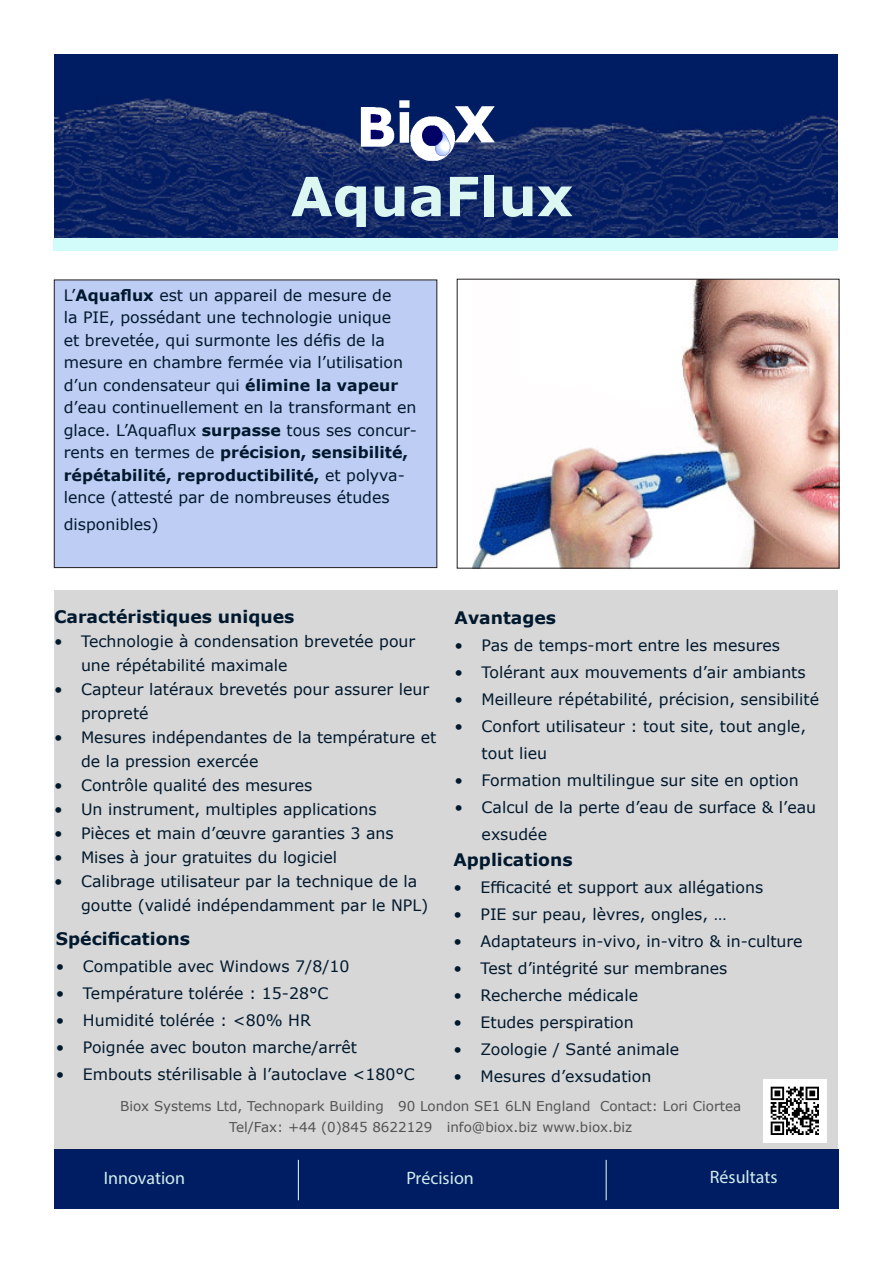
<style>
.page{position:relative;width:893px;height:1263px;background:#fff}
.page>*{position:absolute;margin:0;border:0;box-sizing:border-box;transform-origin:0 0}
.t1{font:700 54px "Verdana";color:#dcf7f2}
.t2{font:18px "Myriad Pro";color:#d3eceb}
.t3{font:700 17.25px "Verdana";color:#00192e}
.t4{font:15.75px/22.5px "Verdana";color:#00192e}
.t5{font:13.5px "Verdana";color:#535355}
.s1{font-weight:700}
</style>
<div class="page">
<div style="left:54px;top:1149px;width:785px;height:60px;background:#001d63"></div>
<hr style="left:298px;top:1160px;width:1px;height:40px;background:#e8fff5">
<hr style="left:606px;top:1160px;width:1px;height:40px;background:#e8fff5">
<img style="left:54px;top:54px;width:783px;height:184px">
<div style="left:55px;top:590px;width:783px;height:559px;background:#d8d7d7"></div>
<div style="left:53px;top:238px;width:784px;height:13px;background:#d2fcfa"></div>
<div style="left:54px;top:280px;width:383px;height:288px;background:#becdf3"></div>
<div style="left:54px;top:280px;width:383px;height:288px;border:1px solid #231f20"></div>
<img style="left:472px;top:281px;width:365px;height:285px">
<img style="left:764px;top:1080px;width:62px;height:62px">
<img style="left:336px;top:64px;width:199px;height:153px">
<p class="t1" style="left:291px;top:158px;width:284px">AquaFlux</p>
<p class="t4" style="left:64px;top:284px;width:355px">L’<span class="s1">Aquaflux</span> est un appareil de mesure de<br>la PIE, possédant une technologie unique<br>et brevetée, qui surmonte les défis de la mesure en chambre fermée via l’utilisation d’un condensateur qui <span class="s1">élimine la vapeur </span>d’eau continuellement en la transformant en glace. L’Aquaflux <span class="s1">surpasse</span> tous ses concur&shy;rents en termes de <span class="s1">précision, sensibilité, répétabilité, reproductibilité,</span> et polyva&shy;lence (attesté par de nombreuses études</p>
<p class="t4" style="left:64px;top:513px;width:96px">disponibles)</p>
<p class="t3" style="left:54px;top:604px;width:242px">Caractéristiques uniques</p>
<p class="t4" style="left:81px;top:629px;width:336px;line-height:24px;text-indent:-27px">• Technologie à condensation brevetée pour une répétabilité maximale</p>
<p class="t4" style="left:81px;top:677px;width:350px;line-height:24px;text-indent:-27px">• Capteur latéraux brevetés pour assurer leur propreté</p>
<p class="t4" style="left:81px;top:725px;width:357px;line-height:24px;text-indent:-27px">• Mesures indépendantes de la température et de la pression exercée</p>
<p class="t4" style="left:54px;top:773px;width:260px">• Contrôle qualité des mesures</p>
<p class="t4" style="left:54px;top:797px;width:324px">• Un instrument, multiples applications</p>
<p class="t4" style="left:54px;top:821px;width:341px">• Pièces et main d’œuvre garanties 3 ans</p>
<p class="t4" style="left:54px;top:845px;width:285px">• Mises à jour gratuites du logiciel</p>
<p class="t4" style="left:81px;top:869px;width:349px;line-height:24px;text-indent:-27px">• Calibrage utilisateur par la technique de la goutte (validé indépendamment par le NPL)</p>
<p class="t3" style="left:56px;top:927px;width:136px">Spécifications</p>
<p class="t4" style="left:56px;top:955px;width:295px">• Compatible avec Windows 7/8/10</p>
<p class="t4" style="left:56px;top:982px;width:274px">• Température tolérée : 15-28°C</p>
<p class="t4" style="left:56px;top:1009px;width:257px">• Humidité tolérée : &lt;80% HR</p>
<p class="t4" style="left:56px;top:1036px;width:303px">• Poignée avec bouton marche/arrêt</p>
<p class="t4" style="left:56px;top:1063px;width:360px">• Embouts stérilisable à l’autoclave &lt;180°C</p>
<p class="t3" style="left:455px;top:605px;width:103px">Avantages</p>
<p class="t4" style="left:455px;top:634px;width:327px">• Pas de temps-mort entre les mesures</p>
<p class="t4" style="left:455px;top:661px;width:353px">• Tolérant aux mouvements d’air ambiants</p>
<p class="t4" style="left:455px;top:688px;width:366px">• Meilleure répétabilité, précision, sensibilité</p>
<p class="t4" style="left:482px;top:712px;width:326px;line-height:27px;text-indent:-27px">• Confort utilisateur : tout site, tout angle, tout lieu</p>
<p class="t4" style="left:455px;top:769px;width:346px">• Formation multilingue sur site en option</p>
<p class="t4" style="left:482px;top:793px;width:336px;line-height:27px;text-indent:-27px">• Calcul de la perte d’eau de surface &amp; l’eau exsudée</p>
<p class="t3" style="left:453px;top:848px;width:121px">Applications</p>
<p class="t4" style="left:453px;top:876px;width:311px">• Efficacité et support aux allégations</p>
<p class="t4" style="left:453px;top:903px;width:275px">• PIE sur peau, lèvres, ongles, …</p>
<p class="t4" style="left:453px;top:930px;width:351px">• Adaptateurs in-vivo, in-vitro &amp; in-culture</p>
<p class="t4" style="left:453px;top:957px;width:275px">• Test d’intégrité sur membranes</p>
<p class="t4" style="left:453px;top:984px;width:186px">• Recherche médicale</p>
<p class="t4" style="left:453px;top:1011px;width:182px">• Etudes perspiration</p>
<p class="t4" style="left:453px;top:1038px;width:227px">• Zoologie / Santé animale</p>
<p class="t4" style="left:453px;top:1065px;width:199px">• Mesures d’exsudation</p>
<p class="t5" style="left:120px;top:1096px;width:622px">Biox Systems Ltd, Technopark Building 90 London SE1 6LN England Contact: Lori Ciortea</p>
<p class="t5" style="left:229px;top:1117px;width:405px">Tel/Fax: +44 (0)845 8622129 info@biox.biz www.biox.biz</p>
<p class="t2" style="left:104px;top:1166px;width:83px">Innovation</p>
<p class="t2" style="left:406px;top:1166px;width:69px">Précision</p>
<p class="t2" style="left:710px;top:1165px;width:69px">Résultats</p>
</div>
